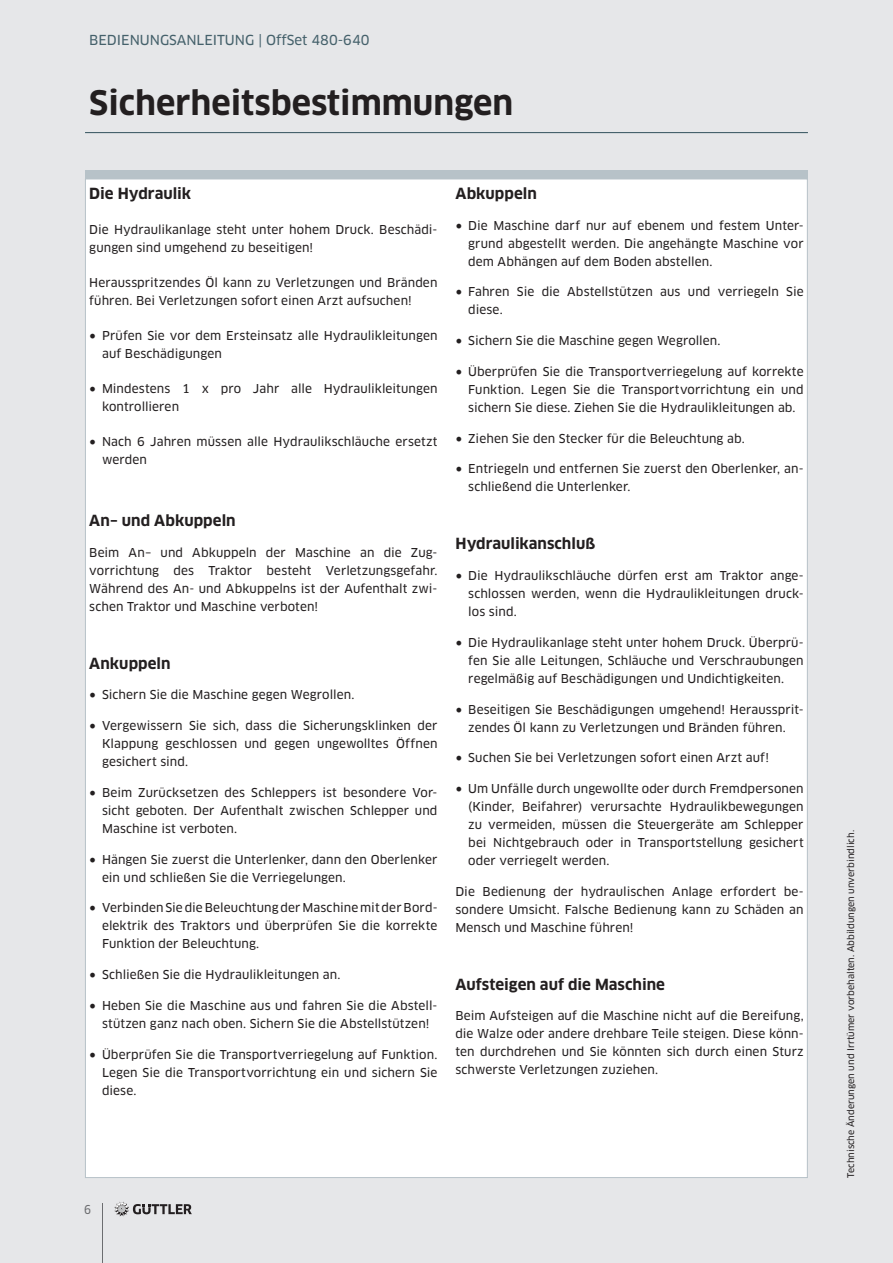
<style>
.page{position:relative;width:893px;height:1263px;background:#e6e7e9}
.page>*{position:absolute;margin:0;border:0;box-sizing:border-box;transform-origin:0 0}
.t1{font:700 33px "Clan Pro";color:#231f20}
.t2{font:700 15px "Clan Pro";color:#231f20}
.t3{font:13.5px "Clan Pro News";color:#45616b}
.t4{font:12px/18px "Clan Pro News";letter-spacing:.01em;color:#231f20;text-align:justify}
.t5{font:12px "Clan Pro Narr News";color:#6c6d70}
.t6{font:9px "Clan Pro News";color:#231f20}
.s1{font-family:"Minion Pro";font-size:18px}
</style>
<div class="page">
<div style="left:85px;top:170px;width:723px;height:9px;background:#b7c2c8"></div>
<hr style="left:85px;top:132px;width:723px;height:1px;background:#45616b">
<div style="left:85px;top:179px;width:723px;height:999px;background:#fff;border:1px solid #b7c2c8"></div>
<hr style="left:102px;top:1203px;width:1px;height:60px;background:#6c6d70">
<svg style="left:114px;top:1202px;width:78px;height:14px"></svg>
<p class="t3" style="left:89px;top:32px;width:282px">BEDIENUNGSANLEITUNG | OffSet 480-640</p>
<h1 class="t1" style="left:89px;top:84px;width:425px">Sicherheitsbestimmungen</h1>
<p class="t2" style="left:89px;top:185px;width:103px">Die Hydraulik</p>
<p class="t4" style="left:89px;top:221px;width:350px">Die Hydraulikanlage steht unter hohem Druck. Beschädi&shy;gungen sind umgehend zu beseitigen!</p>
<p class="t4" style="left:89px;top:274px;width:350px">Herausspritzendes Öl kann zu Verletzungen und Bränden führen. Bei Verletzungen sofort einen Arzt aufsuchen!</p>
<p class="t4" style="left:102px;top:327px;width:337px;text-indent:-13px"><span class="s1">•</span> Prüfen Sie vor dem Ersteinsatz alle Hydraulikleitungen auf Beschädigungen</p>
<p class="t4" style="left:102px;top:380px;width:337px;text-indent:-13px"><span class="s1">•</span> Mindestens 1 x pro Jahr alle Hydraulikleitungen kontrollieren</p>
<p class="t4" style="left:102px;top:433px;width:337px;text-indent:-13px"><span class="s1">•</span> Nach 6 Jahren müssen alle Hydraulikschläuche ersetzt werden</p>
<p class="t2" style="left:89px;top:512px;width:148px">An– und Abkuppeln</p>
<p class="t4" style="left:89px;top:543px;width:350px">Beim An– und Abkuppeln der Maschine an die Zug&shy;vorrichtung des Traktor besteht Verletzungsgefahr.<br>Während des An- und Abkuppelns ist der Aufenthalt zwi&shy;schen Traktor und Maschine verboten!</p>
<p class="t2" style="left:89px;top:654px;width:83px">Ankuppeln</p>
<p class="t4" style="left:89px;top:686px;width:267px"><span class="s1">•</span> Sichern Sie die Maschine gegen Wegrollen.</p>
<p class="t4" style="left:102px;top:717px;width:337px;text-indent:-13px"><span class="s1">•</span> Vergewissern Sie sich, dass die Sicherungsklinken der Klappung geschlossen und gegen ungewolltes Öffnen gesichert sind.</p>
<p class="t4" style="left:102px;top:783px;width:337px;text-indent:-13px"><span class="s1">•</span> Beim Zurücksetzen des Schleppers ist besondere Vor&shy;sicht geboten. Der Aufenthalt zwischen Schlepper und Maschine ist verboten.</p>
<p class="t4" style="left:102px;top:850px;width:337px;text-indent:-13px"><span class="s1">•</span> Hängen Sie zuerst die Unterlenker, dann den Oberlenker ein und schließen Sie die Verriegelungen.</p>
<p class="t4" style="left:102px;top:899px;width:337px;text-indent:-13px"><span class="s1">•</span> Verbinden Sie die Beleuchtung der Maschine mit der Bord&shy;elektrik des Traktors und überprüfen Sie die korrekte Funktion der Beleuchtung.</p>
<p class="t4" style="left:89px;top:966px;width:253px"><span class="s1">•</span> Schließen Sie die Hydraulikleitungen an.</p>
<p class="t4" style="left:89px;top:996px;width:350px;text-align:center"><span class="s1">•</span> Heben Sie die Maschine aus und fahren Sie die Abstell&shy;stützen ganz nach oben. Sichern Sie die Abstellstützen!</p>
<p class="t4" style="left:102px;top:1045px;width:337px;text-indent:-13px"><span class="s1">•</span> Überprüfen Sie die Transportverriegelung auf Funktion.<br>Legen Sie die Transportvorrichtung ein und sichern Sie diese.</p>
<p class="t2" style="left:455px;top:185px;width:83px">Abkuppeln</p>
<p class="t4" style="left:468px;top:216px;width:337px;text-indent:-13px"><span class="s1">•</span> Die Maschine darf nur auf ebenem und festem Unter&shy;grund abgestellt werden. Die angehängte Maschine vor dem Abhängen auf dem Boden abstellen.</p>
<p class="t4" style="left:468px;top:283px;width:337px;text-indent:-13px"><span class="s1">•</span> Fahren Sie die Abstellstützen aus und verriegeln Sie diese.</p>
<p class="t4" style="left:455px;top:332px;width:267px"><span class="s1">•</span> Sichern Sie die Maschine gegen Wegrollen.</p>
<p class="t4" style="left:468px;top:363px;width:337px;text-indent:-13px"><span class="s1">•</span> Überprüfen Sie die Transportverriegelung auf korrekte Funktion. Legen Sie die Transportvorrichtung ein und sichern Sie diese. Ziehen Sie die Hydraulikleitungen ab.</p>
<p class="t4" style="left:455px;top:429px;width:291px"><span class="s1">•</span> Ziehen Sie den Stecker für die Beleuchtung ab.</p>
<p class="t4" style="left:468px;top:460px;width:337px;text-indent:-13px"><span class="s1">•</span> Entriegeln und entfernen Sie zuerst den Oberlenker, an&shy;schließend die Unterlenker.</p>
<p class="t2" style="left:455px;top:535px;width:141px">Hydraulikanschluß</p>
<p class="t4" style="left:468px;top:567px;width:337px;text-indent:-13px"><span class="s1">•</span> Die Hydraulikschläuche dürfen erst am Traktor ange&shy;schlossen werden, wenn die Hydraulikleitungen druck&shy;los sind.</p>
<p class="t4" style="left:468px;top:633px;width:337px;text-indent:-13px"><span class="s1">•</span> Die Hydraulikanlage steht unter hohem Druck. Überprü&shy;fen Sie alle Leitungen, Schläuche und Verschraubungen regelmäßig auf Beschädigungen und Undichtigkeiten.</p>
<p class="t4" style="left:455px;top:700px;width:350px;text-align:center"><span class="s1">•</span> Beseitigen Sie Beschädigungen umgehend! Heraussprit&shy;zendes Öl kann zu Verletzungen und Bränden führen.</p>
<p class="t4" style="left:455px;top:749px;width:315px"><span class="s1">•</span> Suchen Sie bei Verletzungen sofort einen Arzt auf!</p>
<p class="t4" style="left:468px;top:780px;width:337px;text-indent:-13px"><span class="s1">•</span> Um Unfälle durch ungewollte oder durch Fremdpersonen (Kinder, Beifahrer) verursachte Hydraulikbewegungen zu vermeiden, müssen die Steuergeräte am Schlepper bei Nichtgebrauch oder in Transportstellung gesichert oder verriegelt werden.</p>
<p class="t4" style="left:455px;top:882px;width:350px">Die Bedienung der hydraulischen Anlage erfordert be&shy;sondere Umsicht. Falsche Bedienung kann zu Schäden an Mensch und Maschine führen!</p>
<p class="t2" style="left:455px;top:975px;width:211px">Aufsteigen auf die Maschine</p>
<p class="t4" style="left:455px;top:1007px;width:350px">Beim Aufsteigen auf die Maschine nicht auf die Bereifung, die Walze oder andere drehbare Teile steigen. Diese könn&shy;ten durchdrehen und Sie könnten sich durch einen Sturz schwerste Verletzungen zuziehen.</p>
<p class="t5" style="left:84px;top:1202px;width:9px">6</p>
<p class="t6" style="left:845px;top:1178px;width:349px;rotate:-90deg">Technische Änderungen und Irrtümer vorbehalten. Abbildungen unverbindlich.</p>
</div>
